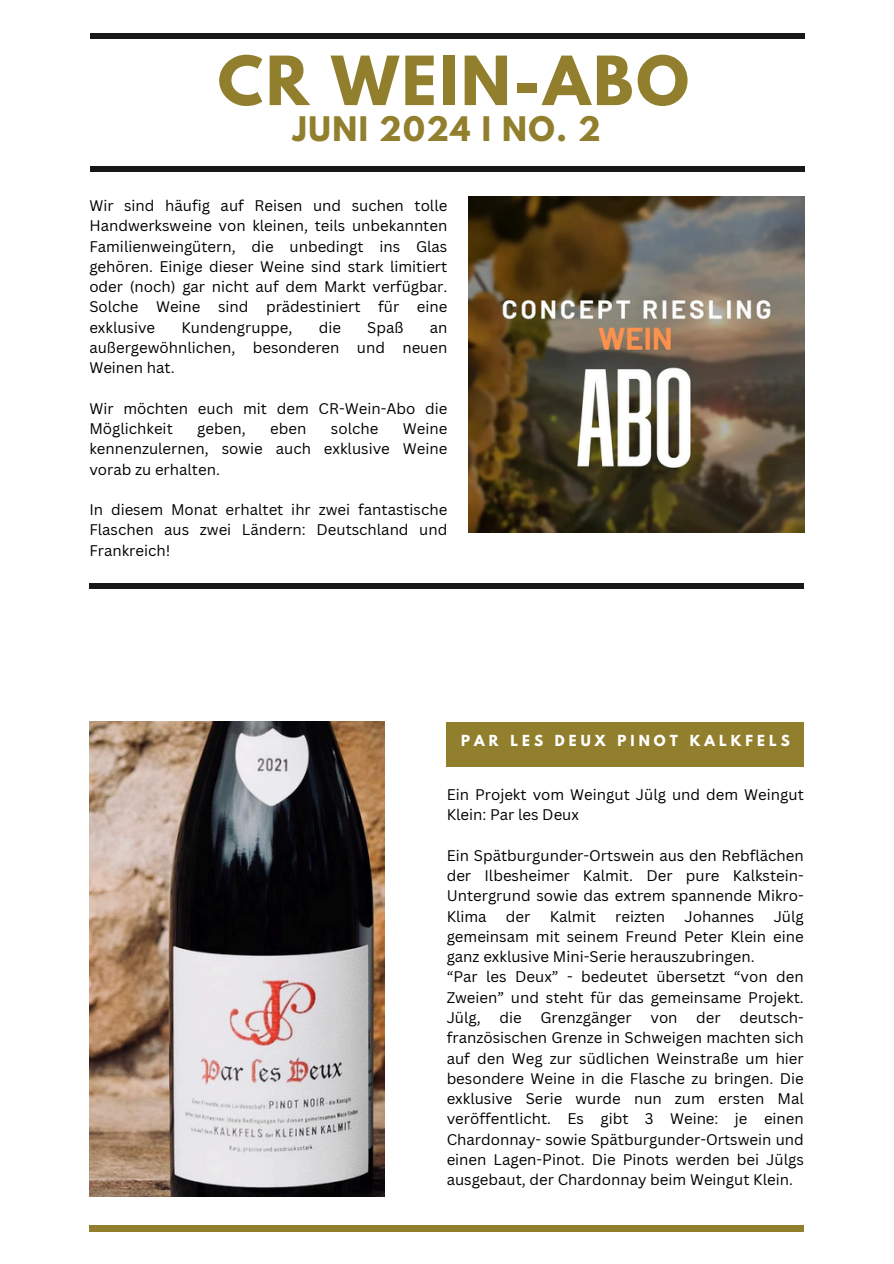
<style>
.page{position:relative;width:894px;height:1264px;background:#fff}
.page>*{position:absolute;margin:0;border:0;box-sizing:border-box;transform-origin:0 0}
.t1{font:700 60px "League Spartan";letter-spacing:.05em;color:#917f2d}
.t2{font:700 30px "League Spartan";letter-spacing:.05em;color:#917f2d}
.t3{font:15px/20.2px "Canva Sans";color:#000;text-align:justify}
.t4{font:700 13.5px "League Spartan";letter-spacing:.3em;color:#fff}
</style>
<div class="page">
<div style="left:90px;top:33px;width:714px;height:6px;background:#191818"></div>
<div style="left:90px;top:166px;width:714px;height:6px;background:#191818"></div>
<img style="left:468px;top:197px;width:336px;height:336px">
<img style="left:90px;top:721px;width:295px;height:474px">
<div style="left:446px;top:721px;width:357px;height:45px;background:#917f2d"></div>
<div style="left:89px;top:583px;width:714px;height:6px;background:#191818"></div>
<div style="left:89px;top:1225px;width:715px;height:6px;background:#917f2d"></div>
<p class="t1" style="left:218px;top:51px;width:472px">CR WEIN-ABO</p>
<p class="t2" style="left:293px;top:114px;width:309px">JUNI 2024 I NO. 2</p>
<p class="t3" style="left:89px;top:195px;width:359px">Wir sind häufig auf Reisen und suchen tolle Handwerksweine von kleinen, teils unbekannten Familienweingütern, die unbedingt ins Glas gehören. Einige dieser Weine sind stark limitiert oder (noch) gar nicht auf dem Markt verfügbar.<br>Solche Weine sind prädestiniert für eine exklusive</p>
<p class="t3" style="left:181px;top:317px;width:113px">Kundengruppe,</p>
<p class="t3" style="left:318px;top:317px;width:24px">die</p>
<p class="t3" style="left:367px;top:317px;width:38px">Spaß</p>
<p class="t3" style="left:89px;top:317px;width:359px;text-indent:340px">an außergewöhnlichen, besonderen und neuen Weinen hat.</p>
<p class="t3" style="left:89px;top:398px;width:359px">Wir möchten euch mit dem CR-Wein-Abo die<br>Möglichkeit</p>
<p class="t3" style="left:89px;top:418px;width:359px;text-indent:313px">Weine kennenzulernen, sowie auch exklusive Weine vorab zu erhalten.</p>
<p class="t3" style="left:89px;top:499px;width:359px">In diesem Monat erhaltet ihr zwei fantastische Flaschen aus zwei Ländern: Deutschland und Frankreich!</p>
<p class="t3" style="left:197px;top:418px;width:50px">geben,</p>
<p class="t3" style="left:270px;top:418px;width:38px">eben</p>
<p class="t3" style="left:331px;top:418px;width:49px">solche</p>
<p class="t4" style="left:461px;top:734px;width:330px">PAR LES DEUX PINOT KALKFELS</p>
<h3 class="t3" style="left:446px;top:784px;width:358px">Ein Projekt vom Weingut Jülg und dem Weingut<br>Klein: Par les Deux</h3>
<p class="t3" style="left:446px;top:845px;width:358px">Ein Spätburgunder-Ortswein aus den Rebflächen der Ilbesheimer Kalmit. Der pure Kalkstein-Untergrund sowie das extrem spannende Mikro-Klima</p>
<p class="t3" style="left:446px;top:905px;width:358px;text-indent:327px">Jülg gemeinsam mit seinem Freund Peter Klein eine ganz exklusive Mini-Serie herauszubringen.</p>
<p class="t3" style="left:446px;top:966px;width:358px">“Par les Deux” - bedeutet übersetzt “von den Zweien” und steht für das gemeinsame Projekt.<br>Jülg, die Grenzgänger von der deutsch&shy;französischen Grenze in Schweigen machten sich auf den Weg zur südlichen Weinstraße um hier besondere Weine in die Flasche zu bringen. Die exklusive Serie wurde nun zum ersten Mal veröffentlicht. Es gibt 3 Weine: je einen Chardonnay- sowie Spätburgunder-Ortswein und einen Lagen-Pinot. Die Pinots werden bei Jülgs ausgebaut, der Chardonnay beim Weingut Klein.</p>
<p class="t3" style="left:506px;top:905px;width:26px">der</p>
<p class="t3" style="left:549px;top:905px;width:48px">Kalmit</p>
<p class="t3" style="left:615px;top:905px;width:51px">reizten</p>
<p class="t3" style="left:684px;top:905px;width:71px">Johannes</p>
</div>
